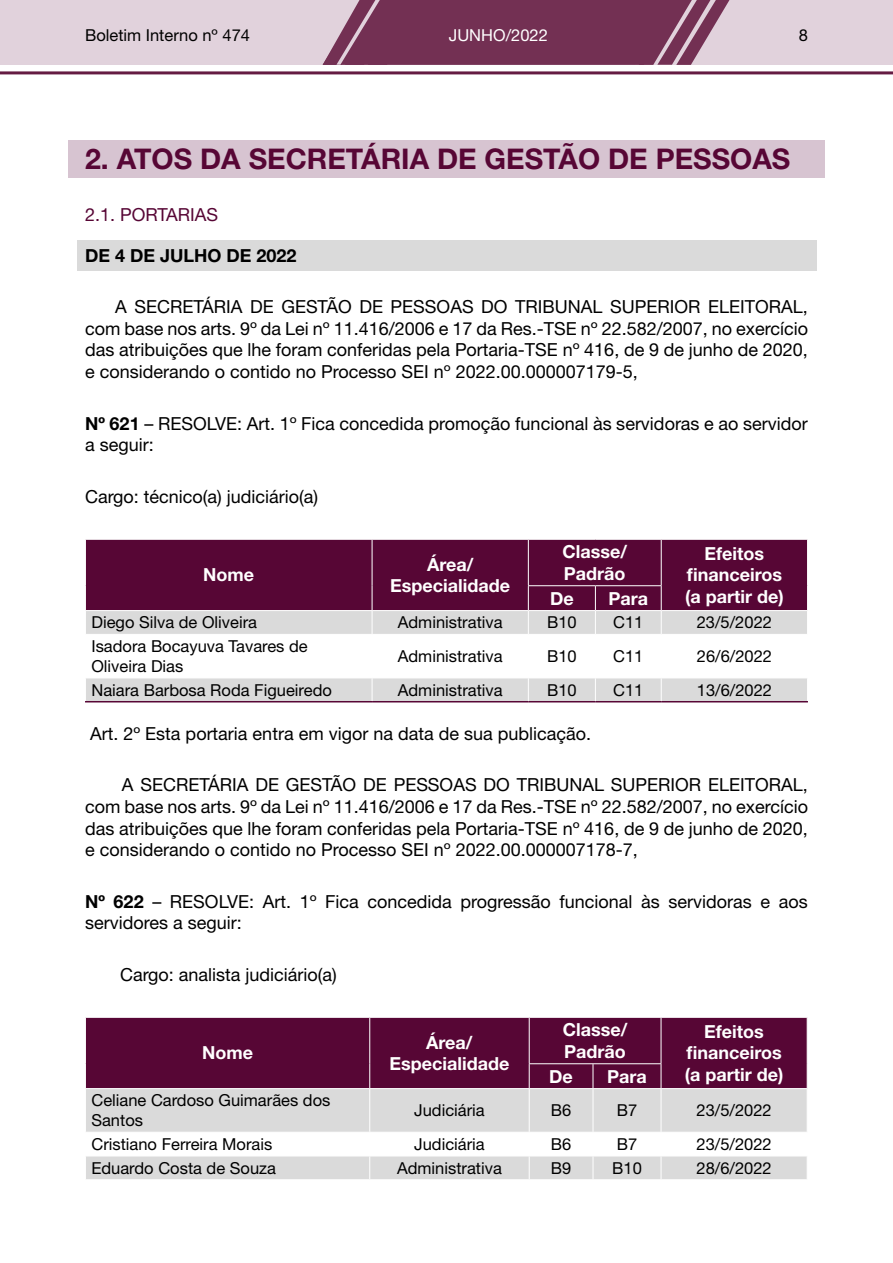
<style>
.page{position:relative;width:893px;height:1263px;background:#fff}
.page>*{position:absolute;margin:0;border:0;box-sizing:border-box;transform-origin:0 0}
.t1{font:700 28.5px "Helvetica Neue LT Std";color:#570635}
.t2{font:18px/21.6px "Helvetica Neue LT Std";color:#000;text-align:justify}
.t3{font:700 18px/21.6px "Helvetica Neue LT Std";color:#fff;text-align:center}
.t4{font:700 18px "Helvetica Neue LT Std";color:#000}
.t5{font:18px "Helvetica Neue LT Std";color:#570635}
.t6{font:16.5px/19.8px "Helvetica Neue LT Std";color:#000}
.t7{font:16.5px "Helvetica Neue LT Std";color:#fff}
.s1{font-weight:700}
</style>
<div class="page">
<hr style="left:0;top:71px;width:893px;height:3px;background:#651c43">
<div style="left:0;top:0;width:893px;height:65px;background:#e1d2dc"></div>
<svg style="left:323px;top:0;width:406px;height:65px;background:#804464"></svg>
<div style="left:68px;top:140px;width:757px;height:37px;background:#d7c4d1"></div>
<div style="left:77px;top:241px;width:739px;height:30px;background:#dadada"></div>
<div style="left:86px;top:540px;width:721px;height:70px;background:#570635"></div>
<svg style="left:86px;top:611px;width:721px;height:90px;fill:#dedede"></svg>
<hr style="left:372px;top:540px;width:1px;height:46px;background:#fff">
<hr style="left:528px;top:540px;width:1px;height:45px;background:#fff">
<hr style="left:661px;top:540px;width:1px;height:45px;background:#fff">
<hr style="left:528px;top:585px;width:67px;height:1px;background:#fff">
<hr style="left:595px;top:585px;width:67px;height:1px;background:#fff">
<svg style="left:85px;top:586px;width:1px;height:24px"></svg>
<svg style="left:372px;top:586px;width:1px;height:48px"></svg>
<svg style="left:528px;top:586px;width:1px;height:48px"></svg>
<svg style="left:595px;top:586px;width:1px;height:48px"></svg>
<svg style="left:661px;top:586px;width:1px;height:48px"></svg>
<svg style="left:807px;top:586px;width:1px;height:24px"></svg>
<hr style="left:85px;top:634px;width:287px;height:1px;background:#fff">
<hr style="left:372px;top:634px;width:156px;height:1px;background:#fff">
<hr style="left:372px;top:635px;width:1px;height:42px;background:#fff">
<hr style="left:528px;top:634px;width:67px;height:1px;background:#fff">
<hr style="left:528px;top:635px;width:1px;height:42px;background:#fff">
<hr style="left:595px;top:634px;width:66px;height:1px;background:#fff">
<hr style="left:595px;top:635px;width:1px;height:42px;background:#fff">
<hr style="left:661px;top:634px;width:147px;height:1px;background:#fff">
<hr style="left:661px;top:635px;width:1px;height:42px;background:#fff">
<hr style="left:85px;top:677px;width:287px;height:1px;background:#fff">
<hr style="left:372px;top:677px;width:156px;height:1px;background:#fff">
<svg style="left:372px;top:678px;width:1px;height:23px"></svg>
<hr style="left:528px;top:677px;width:67px;height:1px;background:#fff">
<svg style="left:528px;top:678px;width:1px;height:23px"></svg>
<hr style="left:595px;top:677px;width:66px;height:1px;background:#fff">
<svg style="left:595px;top:678px;width:1px;height:23px"></svg>
<hr style="left:661px;top:677px;width:147px;height:1px;background:#fff">
<svg style="left:661px;top:678px;width:1px;height:23px"></svg>
<hr style="left:85px;top:701px;width:287px;height:1px;background:#570635">
<hr style="left:372px;top:701px;width:156px;height:1px;background:#570635">
<hr style="left:528px;top:701px;width:67px;height:1px;background:#570635">
<hr style="left:595px;top:701px;width:66px;height:1px;background:#570635">
<hr style="left:661px;top:701px;width:147px;height:1px;background:#570635">
<div style="left:86px;top:1018px;width:721px;height:70px;background:#570635"></div>
<svg style="left:86px;top:1089px;width:721px;height:90px;fill:#dadada"></svg>
<hr style="left:369px;top:1089px;width:1px;height:43px;background:#fff">
<hr style="left:529px;top:1089px;width:1px;height:43px;background:#fff">
<hr style="left:593px;top:1089px;width:1px;height:43px;background:#fff">
<hr style="left:661px;top:1089px;width:1px;height:43px;background:#fff">
<hr style="left:85px;top:1132px;width:285px;height:1px;background:#fff">
<hr style="left:370px;top:1132px;width:159px;height:1px;background:#fff">
<hr style="left:529px;top:1132px;width:64px;height:1px;background:#fff">
<hr style="left:593px;top:1132px;width:68px;height:1px;background:#fff">
<hr style="left:661px;top:1132px;width:146px;height:1px;background:#fff">
<hr style="left:369px;top:1018px;width:1px;height:46px;background:#fff">
<svg style="left:85px;top:1064px;width:1px;height:24px"></svg>
<svg style="left:369px;top:1064px;width:1px;height:24px"></svg>
<hr style="left:529px;top:1018px;width:1px;height:45px;background:#fff">
<hr style="left:661px;top:1018px;width:1px;height:45px;background:#fff">
<svg style="left:807px;top:1064px;width:1px;height:24px"></svg>
<hr style="left:529px;top:1063px;width:64px;height:1px;background:#fff">
<svg style="left:529px;top:1064px;width:1px;height:24px"></svg>
<hr style="left:593px;top:1063px;width:68px;height:1px;background:#fff">
<svg style="left:593px;top:1064px;width:1px;height:24px"></svg>
<svg style="left:661px;top:1064px;width:1px;height:24px"></svg>
<hr style="left:85px;top:1155px;width:285px;height:1px;background:#fff">
<hr style="left:370px;top:1155px;width:159px;height:1px;background:#fff">
<svg style="left:369px;top:1133px;width:1px;height:46px"></svg>
<hr style="left:529px;top:1155px;width:64px;height:1px;background:#fff">
<svg style="left:529px;top:1133px;width:1px;height:46px"></svg>
<hr style="left:593px;top:1155px;width:68px;height:1px;background:#fff">
<svg style="left:593px;top:1133px;width:1px;height:46px"></svg>
<hr style="left:661px;top:1155px;width:146px;height:1px;background:#fff">
<svg style="left:661px;top:1133px;width:1px;height:46px"></svg>
<p class="t6" style="left:85px;top:25px;width:166px">Boletim Interno nº 474</p>
<p class="t7" style="left:449px;top:25px;width:101px">JUNHO/2022</p>
<p class="t6" style="left:799px;top:25px;width:11px">8</p>
<h1 class="t1" style="left:85px;top:141px;width:707px">2. ATOS DA SECRETÁRIA DE GESTÃO DE PESSOAS</h1>
<p class="t5" style="left:85px;top:204px;width:135px">2.1. PORTARIAS</p>
<p class="t4" style="left:85px;top:244px;width:213px">DE 4 DE JULHO DE 2022</p>
<p class="t2" style="left:85px;top:296px;width:724px;text-indent:30px">A SECRETÁRIA DE GESTÃO DE PESSOAS DO TRIBUNAL SUPERIOR ELEITORAL, com base nos arts. 9º da Lei nº 11.416/2006 e 17 da Res.-TSE nº 22.582/2007, no exercício das atribuições que lhe foram conferidas pela Portaria-TSE nº 416, de 9 de junho de 2020, e considerando o contido no Processo SEI nº 2022.00.000007179-5,</p>
<p class="t2" style="left:85px;top:412px;width:724px"><span class="s1">Nº 621</span> – RESOLVE: Art. 1º Fica concedida promoção funcional às servidoras e ao servidor a seguir:</p>
<p class="t2" style="left:85px;top:485px;width:235px">Cargo: técnico(a) judiciário(a)</p>
<p class="t3" style="left:203px;top:564px;width:52px">Nome</p>
<p class="t3" style="left:390px;top:553px;width:121px">Área/<br>Especialidade</p>
<p class="t3" style="left:562px;top:540px;width:66px;text-align:left">Classe/<br>Padrão</p>
<p class="t3" style="left:687px;top:542px;width:97px">Efeitos financeiros</p>
<p class="t3" style="left:550px;top:587px;width:25px">De</p>
<p class="t3" style="left:608px;top:587px;width:41px">Para</p>
<p class="t3" style="left:685px;top:585px;width:100px">(a partir de)</p>
<p class="t6" style="left:91px;top:612px;width:167px">Diego Silva de Oliveira</p>
<p class="t6" style="left:398px;top:612px;width:106px">Administrativa</p>
<p class="t6" style="left:547px;top:612px;width:31px">B10</p>
<p class="t6" style="left:613px;top:612px;width:32px">C11</p>
<p class="t6" style="left:697px;top:612px;width:77px">23/5/2022</p>
<p class="t6" style="left:91px;top:636px;width:218px">Isadora Bocayuva Tavares de<br>Oliveira Dias</p>
<p class="t6" style="left:398px;top:646px;width:106px">Administrativa</p>
<p class="t6" style="left:547px;top:646px;width:31px">B10</p>
<p class="t6" style="left:613px;top:646px;width:32px">C11</p>
<p class="t6" style="left:697px;top:646px;width:77px">26/6/2022</p>
<p class="t6" style="left:91px;top:680px;width:242px">Naiara Barbosa Roda Figueiredo</p>
<p class="t6" style="left:398px;top:680px;width:106px">Administrativa</p>
<p class="t6" style="left:547px;top:680px;width:31px">B10</p>
<p class="t6" style="left:613px;top:680px;width:32px">C11</p>
<p class="t6" style="left:697px;top:680px;width:77px">13/6/2022</p>
<p class="t2" style="left:90px;top:722px;width:503px">Art. 2º Esta portaria entra em vigor na data de sua publicação.</p>
<p class="t2" style="left:85px;top:774px;width:724px;text-indent:37px">A SECRETÁRIA DE GESTÃO DE PESSOAS DO TRIBUNAL SUPERIOR ELEITORAL, com base nos arts. 9º da Lei nº 11.416/2006 e 17 da Res.-TSE nº 22.582/2007, no exercício das atribuições que lhe foram conferidas pela Portaria-TSE nº 416, de 9 de junho de 2020, e considerando o contido no Processo SEI nº 2022.00.000007178-7,</p>
<p class="t2" style="left:85px;top:890px;width:724px"><span class="s1">Nº 622</span> – RESOLVE: Art. 1º Fica concedida progressão funcional às servidoras e aos servidores a seguir:</p>
<p class="t2" style="left:120px;top:963px;width:218px">Cargo: analista judiciário(a)</p>
<p class="t3" style="left:202px;top:1042px;width:52px">Nome</p>
<p class="t3" style="left:390px;top:1031px;width:121px">Área/<br>Especialidade</p>
<p class="t3" style="left:563px;top:1018px;width:66px;text-align:left">Classe/<br>Padrão</p>
<p class="t3" style="left:686px;top:1020px;width:97px">Efeitos financeiros</p>
<p class="t3" style="left:549px;top:1065px;width:25px">De</p>
<p class="t3" style="left:607px;top:1065px;width:41px">Para</p>
<p class="t3" style="left:685px;top:1063px;width:100px">(a partir de)</p>
<p class="t6" style="left:91px;top:1090px;width:240px">Celiane Cardoso Guimarães dos<br>Santos</p>
<p class="t6" style="left:414px;top:1100px;width:72px">Judiciária</p>
<p class="t6" style="left:551px;top:1100px;width:22px">B6</p>
<p class="t6" style="left:617px;top:1100px;width:22px">B7</p>
<p class="t6" style="left:696px;top:1100px;width:77px">23/5/2022</p>
<p class="t6" style="left:91px;top:1134px;width:182px">Cristiano Ferreira Morais</p>
<p class="t6" style="left:414px;top:1134px;width:72px">Judiciária</p>
<p class="t6" style="left:551px;top:1134px;width:22px">B6</p>
<p class="t6" style="left:617px;top:1134px;width:22px">B7</p>
<p class="t6" style="left:696px;top:1134px;width:77px">23/5/2022</p>
<p class="t6" style="left:91px;top:1158px;width:186px">Eduardo Costa de Souza</p>
<p class="t6" style="left:397px;top:1158px;width:106px">Administrativa</p>
<p class="t6" style="left:551px;top:1158px;width:22px">B9</p>
<p class="t6" style="left:612px;top:1158px;width:31px">B10</p>
<p class="t6" style="left:696px;top:1158px;width:77px">28/6/2022</p>
</div>
